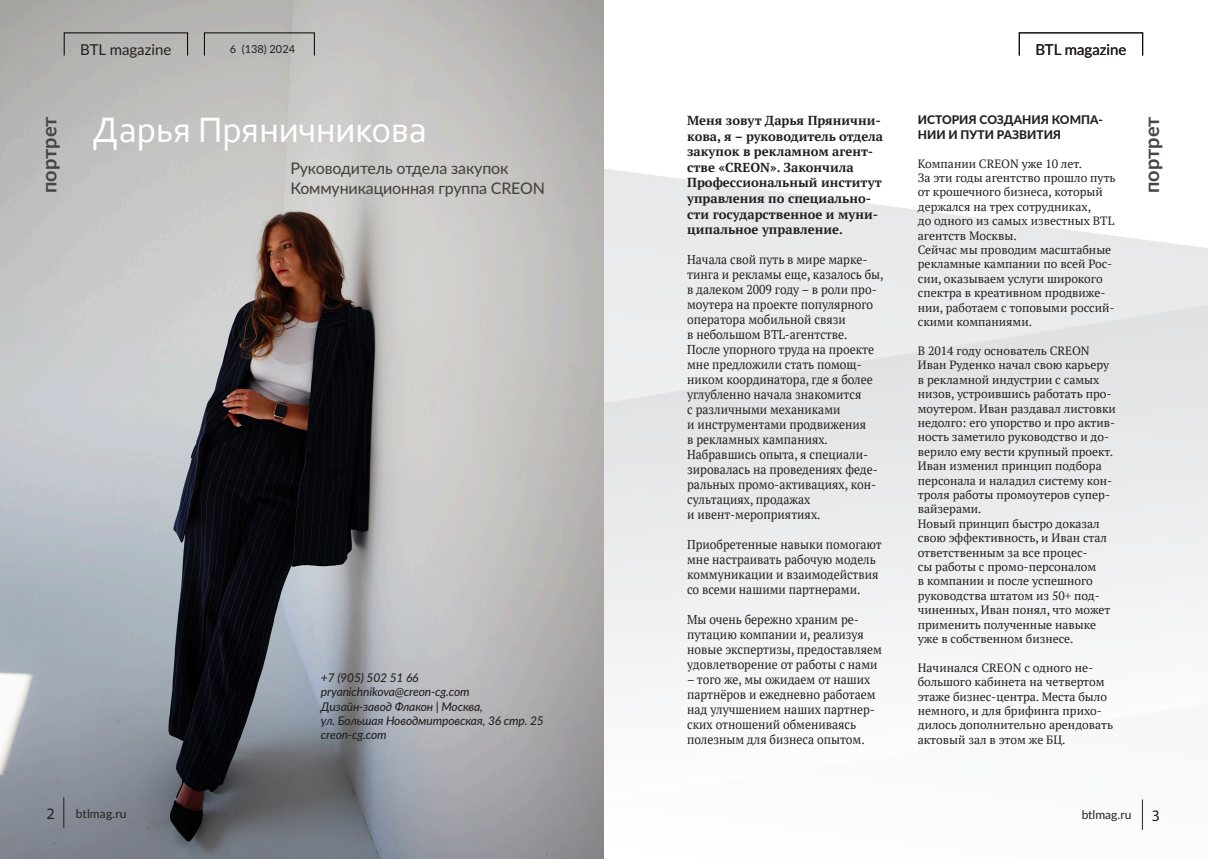
<style>
.page{position:relative;width:1208px;height:859px;background:#fff}
.page>*{position:absolute;margin:0;border:0;box-sizing:border-box;transform-origin:0 0}
.t1{font:37px "Corbel";letter-spacing:-.01em;color:#fff}
.t2{font:700 20px "Lato";color:#48443f}
.t3{font:500 16px "Lato";letter-spacing:-.01em;color:#48443f}
.t4{font:16px "Myriad Pro";color:#231f20}
.t5{font:15px "Lato";color:#231f20}
.t6{font:700 13px/15.6px "PT Serif";color:#231f20}
.t7{font:12.8px/15px "PT Serif";color:#231f20;scale:.93 1}
.t8{font:12px/14.4px "PT Serif";color:#231f20}
.t9{font:italic 500 12px/14.4px "Lato";letter-spacing:-.01em;color:#231f20}
.t10{font:800 12px/14.4px "Lato";color:#231f20}
.t11{font:12px "Lato";color:#231f20}
.t12{font:11px "Lato";color:#231f20}
</style>
<div class="page">
<svg style="left:604px;top:169px;width:604px;height:117px"></svg>
<svg style="left:604px;top:286px;width:604px;height:544px"></svg>
<img style="left:0;top:0;width:604px;height:859px">
<hr style="left:64px;top:797px;width:1px;height:31px;background:#231f20">
<hr style="left:1142px;top:799px;width:1px;height:31px;background:#231f20">
<p class="t5" style="left:80px;top:39px;width:93px">BTL magazine</p>
<p class="t12" style="left:230px;top:41px;width:67px">6 (138) 2024</p>
<p class="t5" style="left:1035px;top:39px;width:93px">BTL magazine</p>
<p class="t12" style="left:227px;top:43px;width:67px">6 (138) 2024</p>
<p class="t2" style="left:35px;top:193px;width:78px;rotate:-90deg">портрет</p>
<p class="t1" style="left:92px;top:107px;width:336px">Дарья Пряничникова</p>
<p class="t3" style="left:290px;top:157px;width:220px">Руководитель отдела закупок</p>
<p class="t3" style="left:290px;top:176px;width:256px">Коммуникационная группа CREON</p>
<p class="t9" style="left:321px;top:670px;width:99px">+7 (905) 502 51 66</p>
<p class="t9" style="left:321px;top:684px;width:150px">pryanichnikova@creon-cg.com</p>
<p class="t9" style="left:321px;top:699px;width:224px">Дизайн-завод Флакон | Москва,<br>ул. Большая Новодмитровская, 36 стр. 25</p>
<p class="t9" style="left:321px;top:727px;width:67px">creon-cg.com</p>
<p class="t6" style="left:687px;top:112px;width:197px">Меня зовут Дарья Прянични&shy;кова, я – руководитель отдела закупок в рекламном агент&shy;стве «CREON». Закончила<br>Профессиональный институт управления по специально&shy;сти государственное и муни&shy;ципальное управление.</p>
<p class="t7" style="left:687px;top:251px;width:213px">Начала свой путь в мире марке&shy;тинга и рекламы еще, казалось бы, в далеком 2009 году – в роли про&shy;моутера на проекте популярного оператора мобильной связи<br>в небольшом BTL-агентстве.</p>
<p class="t7" style="left:687px;top:341px;width:202px">После упорного труда на проекте мне предложили стать помощ&shy;ником координатора, где я более углубленно начала знакомится<br>с различными механиками<br>и инструментами продвижения в рекламных кампаниях.</p>
<p class="t7" style="left:687px;top:446px;width:207px">Набравшись опыта, я специали&shy;зировалась на проведениях феде&shy;ральных промо-активациях, кон&shy;сультациях, продажах<br>и ивент-мероприятиях.</p>
<p class="t7" style="left:687px;top:536px;width:211px">Приобретенные навыки помогают мне настраивать рабочую модель коммуникации и взаимодействия со всеми нашими партнерами.</p>
<p class="t7" style="left:687px;top:611px;width:211px">Мы очень бережно храним ре&shy;путацию компании и, реализуя новые экспертизы, предоставляем удовлетворение от работы с нами</p>
<p class="t7" style="left:687px;top:671px;width:204px">– того же, мы ожидаем от наших партнёров и ежедневно работаем над улучшением наших партнер&shy;ских отношений обмениваясь полезным для бизнеса опытом.</p>
<p class="t10" style="left:918px;top:112px;width:187px">ИСТОРИЯ СОЗДАНИЯ КОМПА-<br>НИИ И ПУТИ РАЗВИТИЯ</p>
<p class="t8" style="left:918px;top:156px;width:199px">Компании CREON уже 10 лет.<br>За эти годы агентство прошло путь от крошечного бизнеса, который держался на трех сотрудниках,<br>до одного из самых известных BTL агентств Москвы.</p>
<p class="t8" style="left:918px;top:242px;width:198px">Сейчас мы проводим масштабные рекламные кампании по всей Рос&shy;сии, оказываем услуги широкого спектра в креативном продвиже&shy;нии, работаем с топовыми россий&shy;скими компаниями.</p>
<p class="t8" style="left:918px;top:343px;width:199px">В 2014 году основатель CREON<br>Иван Руденко начал свою карьеру в рекламной индустрии с самых низов, устроившись работать про&shy;моутером. Иван раздавал листовки недолго: его упорство и про актив&shy;ность заметило руководство и до&shy;верило ему вести крупный проект.</p>
<p class="t8" style="left:918px;top:458px;width:196px">Иван изменил принцип подбора персонала и наладил систему кон&shy;троля работы промоутеров супер&shy;вайзерами.</p>
<p class="t8" style="left:918px;top:516px;width:194px">Новый принцип быстро доказал свою эффективность, и Иван стал ответственным за все процес-<br>сы работы с промо-персоналом<br>в компании и после успешного руководства штатом из 50+ под&shy;чиненных, Иван понял, что может применить полученные навыке уже в собственном бизнесе.</p>
<p class="t8" style="left:918px;top:660px;width:197px">Начинался CREON с одного не&shy;большого кабинета на четвертом этаже бизнес-центра. Места было немного, и для брифинга прихо&shy;дилось дополнительно арендовать актовый зал в этом же БЦ.</p>
<p class="t2" style="left:1137px;top:193px;width:78px;rotate:-90deg">портрет</p>
<p class="t4" style="left:46px;top:803px;width:10px">2</p>
<p class="t11" style="left:76px;top:805px;width:52px">btlmag.ru</p>
<p class="t11" style="left:1081px;top:806px;width:51px">btlmag.ru</p>
<p class="t4" style="left:1152px;top:805px;width:10px">3</p>
</div>
